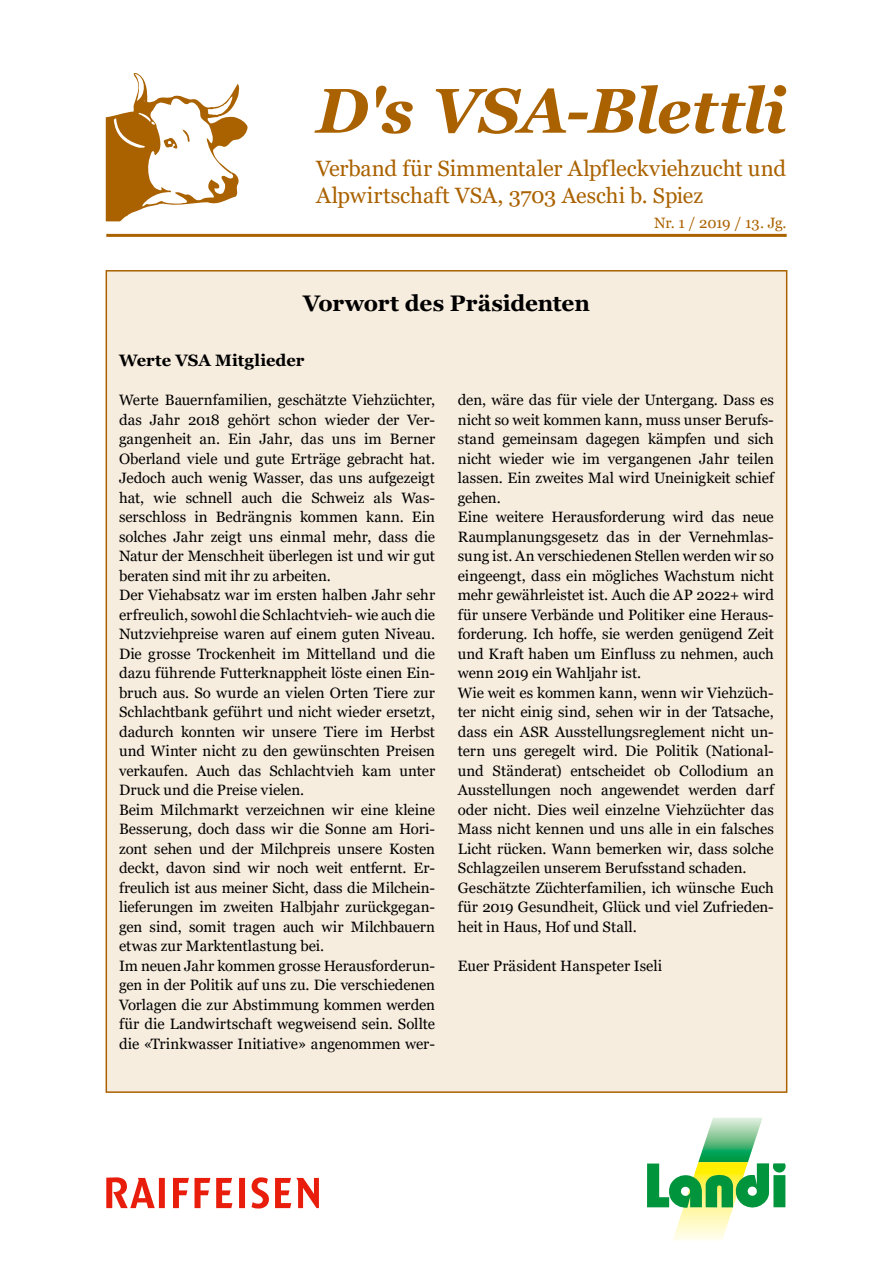
<style>
.page{position:relative;width:893px;height:1263px;background:#fff}
.page>*{position:absolute;margin:0;border:0;box-sizing:border-box;transform-origin:0 0}
.t1{font:italic 700 63px "Georgia";letter-spacing:-.015em;color:#aa6200}
.t2{font:700 22.5px "Georgia";letter-spacing:-.01em;color:#000}
.t3{font:22.2px/26.5px "Georgia";letter-spacing:-.005em;color:#aa6200}
.t4{font:700 16.5px "Georgia";color:#000}
.t5{font:15px/19.5px "Georgia";color:#000}
.t6{font:15px "Georgia";letter-spacing:-.025em;color:#aa6200}
.s1{font-size:21.75px}
</style>
<div class="page">
<hr style="left:106px;top:234px;width:681px;height:3px;background:#aa6200">
<svg style="left:106px;top:73px;width:142px;height:148px"></svg>
<svg style="left:106px;top:1177px;width:213px;height:31px"></svg>
<svg style="left:647px;top:1118px;width:139px;height:122px"></svg>
<div style="left:106px;top:270px;width:681px;height:823px;background:#f7eddf;border:2px solid #aa6200"></div>
<h1 class="t1" style="left:316px;top:70px;width:472px">D's VSA-Blettli</h1>
<h3 class="t3" style="left:316px;top:156px;width:471px">Verband für Simmentaler Alpfleckviehzucht und<br>Alpwirtschaft VSA, 3703 <span class="s1">Aeschi b. Spiez</span></h3>
<p class="t6" style="left:654px;top:214px;width:134px">Nr. 1 / 2019 / 13. Jg.</p>
<h2 class="t2" style="left:303px;top:289px;width:288px">Vorwort des Präsidenten</h2>
<p class="t4" style="left:119px;top:350px;width:187px">Werte VSA Mitglieder</p>
<p class="t5" style="left:119px;top:390px;width:318px">Werte Bauernfamilien, geschätzte Viehzüchter, das Jahr 2018 gehört schon wieder der Ver&shy;gangenheit an. Ein Jahr, das uns im Berner Oberland viele und gute Erträge gebracht hat.<br>Jedoch auch wenig Wasser, das uns aufgezeigt hat, wie schnell auch die Schweiz als Was&shy;serschloss in Bedrängnis kommen kann. Ein solches Jahr zeigt uns einmal mehr, dass die Natur der Menschheit überlegen ist und wir gut beraten sind mit ihr zu arbeiten.<br>Der Viehabsatz war im ersten halben Jahr sehr erfreulich, sowohl die Schlachtvieh- wie auch die Nutzviehpreise waren auf einem guten Niveau.<br>Die grosse Trockenheit im Mittelland und die dazu führende Futterknappheit löste einen Ein&shy;bruch aus. So wurde an vielen Orten Tiere zur Schlachtbank geführt und nicht wieder ersetzt, dadurch konnten wir unsere Tiere im Herbst und Winter nicht zu den gewünschten Preisen verkaufen. Auch das Schlachtvieh kam unter Druck und die Preise vielen.<br>Beim Milchmarkt verzeichnen wir eine kleine Besserung, doch dass wir die Sonne am Hori&shy;zont sehen und der Milchpreis unsere Kosten deckt, davon sind wir noch weit entfernt. Er&shy;freulich ist aus meiner Sicht, dass die Milchein&shy;lieferungen im zweiten Halbjahr zurückgegan&shy;gen sind, somit tragen auch wir Milchbauern etwas zur Marktentlastung bei.<br>Im neuen Jahr kommen grosse Herausforderun&shy;gen in der Politik auf uns zu. Die verschiedenen Vorlagen die zur Abstimmung kommen werden für die Landwirtschaft wegweisend sein. Sollte die «Trinkwasser Initiative» angenommen wer-</p>
<p class="t5" style="left:458px;top:390px;width:318px">den, wäre das für viele der Untergang. Dass es nicht so weit kommen kann, muss unser Berufs&shy;stand gemeinsam dagegen kämpfen und sich nicht wieder wie im vergangenen Jahr teilen lassen. Ein zweites Mal wird Uneinigkeit schief gehen.<br>Eine weitere Herausforderung wird das neue Raumplanungsgesetz das in der Vernehmlas&shy;sung ist. An verschiedenen Stellen werden wir so eingeengt, dass ein mögliches Wachstum nicht mehr gewährleistet ist. Auch die AP 2022+ wird für unsere Verbände und Politiker eine Heraus&shy;forderung. Ich hoffe, sie werden genügend Zeit und Kraft haben um Einfluss zu nehmen, auch wenn 2019 ein Wahljahr ist.<br>Wie weit es kommen kann, wenn wir Viehzüch&shy;ter nicht einig sind, sehen wir in der Tatsache, dass ein ASR Ausstellungsreglement nicht un&shy;tern uns geregelt wird. Die Politik (National&shy;und Ständerat) entscheidet ob Collodium an Ausstellungen noch angewendet werden darf oder nicht. Dies weil einzelne Viehzüchter das Mass nicht kennen und uns alle in ein falsches Licht rücken. Wann bemerken wir, dass solche Schlagzeilen unserem Berufsstand schaden.<br>Geschätzte Züchterfamilien, ich wünsche Euch für 2019 Gesundheit, Glück und viel Zufrieden&shy;heit in Haus, Hof und Stall.</p>
<p class="t5" style="left:458px;top:956px;width:206px">Euer Präsident Hanspeter Iseli</p>
</div>
